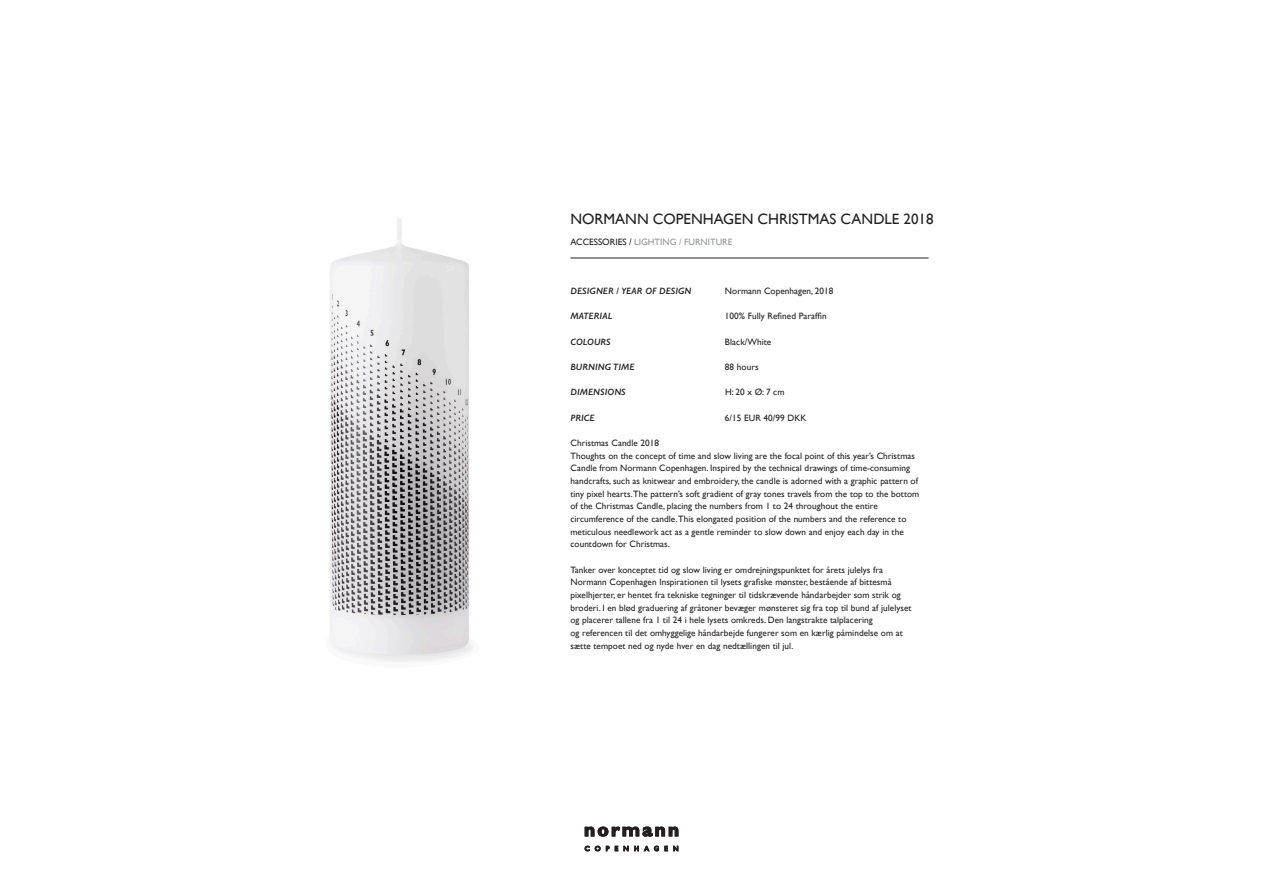
<style>
.page{position:relative;width:1263px;height:893px;background:#fff}
.page>*{position:absolute;margin:0;border:0;box-sizing:border-box;transform-origin:0 0}
.t1{font:15px "Gill Sans";color:#231f20}
.Furniture_text{font:9.15px "Gill Sans";letter-spacing:.005em;color:#231f20}
.Furniture_text-2{font:italic 600 9.15px "Gill Sans";letter-spacing:.005em;color:#231f20}
.s1{color:#939595}
.s2{color:#939598}
</style>
<div class="page">
<hr style="left:570px;top:258px;width:358px;height:1px;background:#231f20">
<svg style="left:585px;top:827px;width:93px;height:9px"></svg>
<svg style="left:585px;top:846px;width:15px;height:5px"></svg>
<svg style="left:606px;top:846px;width:3px;height:5px"></svg>
<svg style="left:615px;top:846px;width:3px;height:5px"></svg>
<svg style="left:624px;top:846px;width:4px;height:5px"></svg>
<svg style="left:634px;top:846px;width:44px;height:5px"></svg>
<img style="left:330px;top:218px;width:143px;height:443px">
<p class="t1" style="left:570px;top:210px;width:365px">NORMANN COPENHAGEN CHRISTMAS CANDLE 2018</p>
<p class="Furniture_text" style="left:570px;top:237px;width:163px">ACCESSORIES / <span class="s1">LIGHTING /</span> <span class="s2">FURNITURE</span></p>
<p class="Furniture_text-2" style="left:570px;top:285px;width:123px">DESIGNER / YEAR OF DESIGN</p>
<p class="Furniture_text" style="left:725px;top:286px;width:110px">Normann Copenhagen, 2018</p>
<p class="Furniture_text-2" style="left:570px;top:311px;width:43px">MATERIAL</p>
<p class="Furniture_text" style="left:725px;top:311px;width:103px">100% Fully Refined Paraffin</p>
<p class="Furniture_text-2" style="left:570px;top:336px;width:42px">COLOURS</p>
<p class="Furniture_text" style="left:725px;top:336px;width:48px">Black/White</p>
<p class="Furniture_text-2" style="left:570px;top:361px;width:66px">BURNING TIME</p>
<p class="Furniture_text" style="left:725px;top:361px;width:35px">88 hours</p>
<p class="Furniture_text-2" style="left:570px;top:387px;width:57px">DIMENSIONS</p>
<p class="Furniture_text" style="left:725px;top:387px;width:61px">H: 20 x Ø: 7 cm</p>
<p class="Furniture_text-2" style="left:570px;top:412px;width:26px">PRICE</p>
<p class="Furniture_text" style="left:725px;top:412px;width:83px">6/15 EUR 40/99 DKK</p>
<p class="Furniture_text" style="left:570px;top:437px;width:90px">Christmas Candle 2018</p>
<p class="Furniture_text" style="left:570px;top:450px;width:346px">Thoughts on the concept of time and slow living are the focal point of this year’s Christmas</p>
<p class="Furniture_text" style="left:570px;top:463px;width:341px">Candle from Normann Copenhagen. Inspired by the technical drawings of time-consuming</p>
<p class="Furniture_text" style="left:570px;top:475px;width:349px">handcrafts, such as knitwear and embroidery, the candle is adorned with a graphic pattern of</p>
<p class="Furniture_text" style="left:570px;top:488px;width:350px">tiny pixel hearts.The pattern’s soft gradient of gray tones travels from the top to the bottom</p>
<p class="Furniture_text" style="left:570px;top:501px;width:309px">of the Christmas Candle, placing the numbers from 1 to 24 throughout the entire</p>
<p class="Furniture_text" style="left:570px;top:513px;width:337px">circumference of the candle.This elongated position of the numbers and the reference to</p>
<p class="Furniture_text" style="left:570px;top:526px;width:335px">meticulous needlework act as a gentle reminder to slow down and enjoy each day in the</p>
<p class="Furniture_text" style="left:570px;top:539px;width:101px">countdown for Christmas.</p>
<p class="Furniture_text" style="left:570px;top:564px;width:314px">Tanker over konceptet tid og slow living er omdrejningspunktet for årets julelys fra</p>
<p class="Furniture_text" style="left:570px;top:577px;width:323px">Normann Copenhagen Inspirationen til lysets grafiske mønster, bestående af bittesmå</p>
<p class="Furniture_text" style="left:570px;top:589px;width:332px">pixelhjerter, er hentet fra tekniske tegninger til tidskrævende håndarbejder som strik og</p>
<p class="Furniture_text" style="left:570px;top:602px;width:343px">broderi. I en blød graduering af gråtoner bevæger mønsteret sig fra top til bund af julelyset</p>
<p class="Furniture_text" style="left:570px;top:615px;width:304px">og placerer tallene fra 1 til 24 i hele lysets omkreds. Den langstrakte talplacering</p>
<p class="Furniture_text" style="left:570px;top:627px;width:334px">og referencen til det omhyggelige håndarbejde fungerer som en kærlig påmindelse om at</p>
<p class="Furniture_text" style="left:570px;top:640px;width:224px">sætte tempoet ned og nyde hver en dag nedtællingen til jul.</p>
</div>
